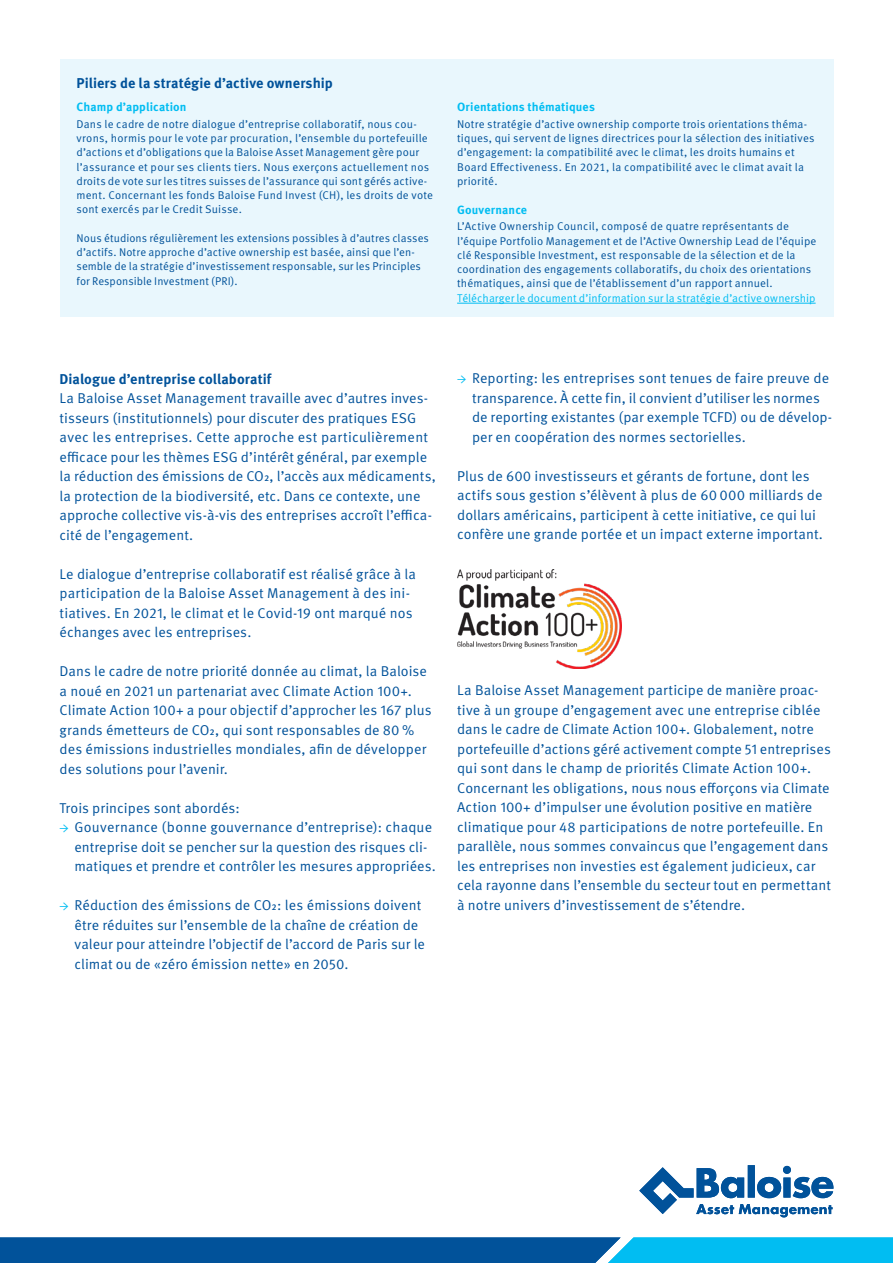
<style>
.page{position:relative;width:893px;height:1263px;background:#fff}
.page>*{position:absolute;margin:0;border:0;box-sizing:border-box;transform-origin:0 0}
.t1{font:14.25px/19.5px "Meta Pro Norm";letter-spacing:.005em;color:#01529a}
.t2{font:700 14.25px "Meta Pro";letter-spacing:.005em;color:#01529a}
.t3{font:700 12px "Meta Pro";letter-spacing:.01em;color:#01bdf2}
.t4{font:11.25px/14.2px "Meta Pro Norm";letter-spacing:.015em;color:#01529a}
.t5{font:11.25px "Meta Pro Norm";letter-spacing:.005em;color:#01bdf2}
.s1{font-family:"Minion Pro";font-weight:600;color:#01bdf2}
</style>
<div class="page">
<svg style="left:0;top:1237px;width:893px;height:26px;background:#0676b6"></svg>
<svg style="left:639px;top:1165px;width:194px;height:52px"></svg>
<div style="left:60px;top:60px;width:773px;height:257px;background:#e9f7fd"></div>
<hr style="left:457px;top:303px;width:359px;height:1px;background:#01bdf2">
<img style="left:457px;top:569px;width:165px;height:99px">
<p class="t2" style="left:77px;top:72px;width:258px">Piliers de la stratégie d’active ownership</p>
<p class="t3" style="left:77px;top:98px;width:112px">Champ d’application</p>
<p class="t4" style="left:77px;top:116px;width:358px">Dans le cadre de notre dialogue d’entreprise collaboratif, nous cou&shy;vrons, hormis pour le vote par procuration, l’ensemble du portefeuille d’actions et d’obligations que la Baloise Asset Management gère pour l’assurance et pour ses clients tiers. Nous exerçons actuellement nos droits de vote sur les titres suisses de l’assurance qui sont gérés active&shy;ment. Concernant les fonds Baloise Fund Invest (CH), les droits de vote sont exercés par le Credit Suisse.</p>
<p class="t4" style="left:77px;top:230px;width:354px">Nous étudions régulièrement les extensions possibles à d’autres classes d’actifs. Notre approche d’active ownership est basée, ainsi que l’en&shy;semble de la stratégie d’investissement responsable, sur les Principles for Responsible Investment (PRI).</p>
<p class="t3" style="left:457px;top:98px;width:139px">Orientations thématiques</p>
<p class="t4" style="left:457px;top:116px;width:359px">Notre stratégie d’active ownership comporte trois orientations théma&shy;tiques, qui servent de lignes directrices pour la sélection des initiatives d’engagement: la compatibilité avec le climat, les droits humains et Board Effectiveness. En 2021, la compatibilité avec le climat avait la priorité.</p>
<p class="t3" style="left:457px;top:200px;width:71px">Gouvernance</p>
<p class="t4" style="left:457px;top:219px;width:361px">L’Active Ownership Council, composé de quatre représentants de l’équipe Portfolio Management et de l’Active Ownership Lead de l’équipe clé Responsible Investment, est responsable de la sélection et de la coordination des engagements collaboratifs, du choix des orientations thématiques, ainsi que de l’établissement d’un rapport annuel.</p>
<p class="t5" style="left:457px;top:289px;width:360px">Télécharger le document d’information sur la stratégie d’active ownership</p>
<p class="t2" style="left:60px;top:367px;width:213px">Dialogue d’entreprise collaboratif</p>
<p class="t1" style="left:60px;top:387px;width:378px">La Baloise Asset Management travaille avec d’autres inves&shy;tisseurs (institutionnels) pour discuter des pratiques ESG avec les entreprises. Cette approche est particulièrement efficace pour les thèmes ESG d’intérêt général, par exemple la réduction des émissions de CO2, l’accès aux médicaments, la protection de la biodiversité, etc. Dans ce contexte, une approche collective vis-à-vis des entreprises accroît l’effica&shy;cité de l’engagement.</p>
<p class="t1" style="left:60px;top:563px;width:358px">Le dialogue d’entreprise collaboratif est réalisé grâce à la participation de la Baloise Asset Management à des ini&shy;tiatives. En 2021, le climat et le Covid-19 ont marqué nos échanges avec les entreprises.</p>
<p class="t1" style="left:60px;top:660px;width:374px">Dans le cadre de notre priorité donnée au climat, la Baloise a noué en 2021 un partenariat avec Climate Action 100+.<br>Climate Action 100+ a pour objectif d’approcher les 167 plus grands émetteurs de CO2, qui sont responsables de 80 % des émissions industrielles mondiales, afin de développer des solutions pour l’avenir.</p>
<p class="t1" style="left:60px;top:797px;width:182px">Trois principes sont abordés:</p>
<p class="t1" style="left:74px;top:816px;width:363px;text-indent:-15px"><span class="s1">→</span> Gouvernance (bonne gouvernance d’entreprise): chaque entreprise doit se pencher sur la question des risques cli&shy;matiques et prendre et contrôler les mesures appropriées.</p>
<p class="t1" style="left:74px;top:894px;width:352px;text-indent:-15px"><span class="s1">→</span> Réduction des émissions de CO2: les émissions doivent être réduites sur l’ensemble de la chaîne de création de valeur pour atteindre l’objectif de l’accord de Paris sur le climat ou de «zéro émission nette» en 2050.</p>
<p class="t1" style="left:472px;top:368px;width:362px;text-indent:-15px"><span class="s1">→</span> Reporting: les entreprises sont tenues de faire preuve de transparence. À cette fin, il convient d’utiliser les normes de reporting existantes (par exemple TCFD) ou de dévelop&shy;per en coopération des normes sectorielles.</p>
<p class="t1" style="left:457px;top:465px;width:367px">Plus de 600 investisseurs et gérants de fortune, dont les actifs sous gestion s’élèvent à plus de 60 000 milliards de dollars américains, participent à cette initiative, ce qui lui confère une grande portée et un impact externe important.</p>
<p class="t1" style="left:457px;top:680px;width:375px">La Baloise Asset Management participe de manière proac&shy;tive à un groupe d’engagement avec une entreprise ciblée dans le cadre de Climate Action 100+. Globalement, notre portefeuille d’actions géré activement compte 51 entreprises qui sont dans le champ de priorités Climate Action 100+.<br>Concernant les obligations, nous nous efforçons via Climate Action 100+ d’impulser une évolution positive en matière climatique pour 48 participations de notre portefeuille. En parallèle, nous sommes convaincus que l’engagement dans les entreprises non investies est également judicieux, car cela rayonne dans l’ensemble du secteur tout en permettant à notre univers d’investissement de s’étendre.</p>
</div>
